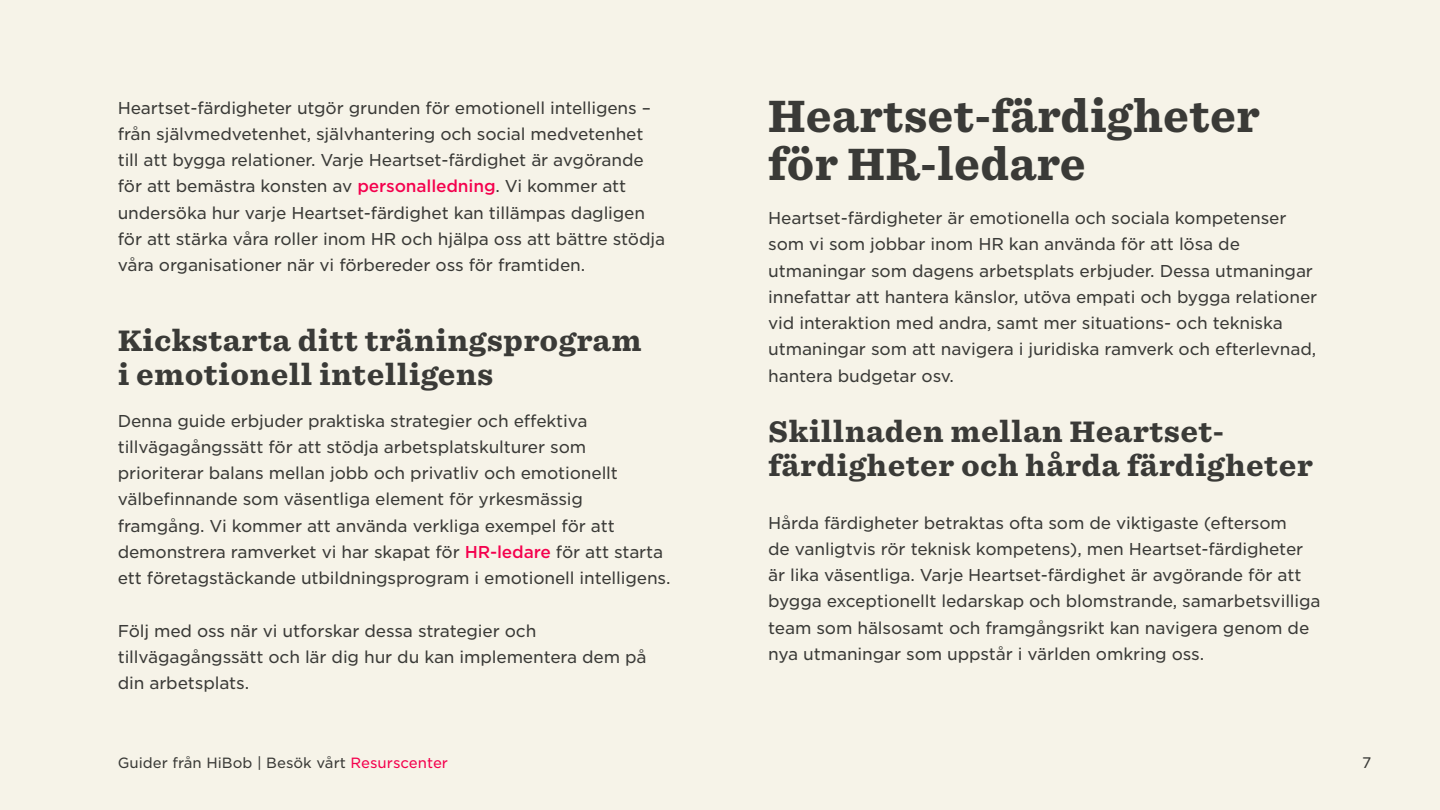
<style>
.page{position:relative;width:1440px;height:810px;background:#f6f3e8}
.page>*{position:absolute;margin:0;border:0;box-sizing:border-box;transform-origin:0 0}
.t1{font:900 43.5px/48.8px "Sentinel S Sm";color:#3a3a37;scale:.96 1}
.t2{font:900 28.5px/34.2px "Sentinel S Sm";letter-spacing:.01em;color:#3a3a37}
.t3{font:16.5px/26.2px "Gotham S Sm";letter-spacing:-.01em;color:#3a3a37}
.t4{font:14.7px "Gotham S Sm";color:#3a3a37}
.t5{font:14.25px "Gotham S Sm";color:#3a3a37}
.s1{font-weight:500;color:#f4004d}
.s2{color:#f4004d}
</style>
<div class="page">
<p class="t3" style="left:118px;top:94px;width:549px">Heartset-färdigheter utgör grunden för emotionell intelligens – från självmedvetenhet, självhantering och social medvetenhet till att bygga relationer. Varje Heartset-färdighet är avgörande för att bemästra konsten av <span class="s1">personalledning</span>. Vi kommer att undersöka hur varje Heartset-färdighet kan tillämpas dagligen för att stärka våra roller inom HR och hjälpa oss att bättre stödja våra organisationer när vi förbereder oss för framtiden.</p>
<h2 class="t2" style="left:118px;top:323px;width:525px">Kickstarta ditt träningsprogram i emotionell intelligens</h2>
<p class="t3" style="left:118px;top:407px;width:554px">Denna guide erbjuder praktiska strategier och effektiva tillvägagångssätt för att stödja arbetsplatskulturer som prioriterar balans mellan jobb och privatliv och emotionellt välbefinnande som väsentliga element för yrkesmässig framgång. Vi kommer att använda verkliga exempel för att demonstrera ramverket vi har skapat för <span class="s1">HR-ledare</span> för att starta ett företagstäckande utbildningsprogram i emotionell intelligens.</p>
<p class="t3" style="left:118px;top:617px;width:530px">Följ med oss när vi utforskar dessa strategier och tillvägagångssätt och lär dig hur du kan implementera dem på din arbetsplats.</p>
<p class="t5" style="left:118px;top:753px;width:332px">Guider från HiBob | Besök vårt <span class="s2">Resurscenter</span></p>
<h1 class="t1" style="left:768px;top:91px;width:514px">Heartset-färdigheter för HR-ledare</h1>
<p class="t3" style="left:768px;top:205px;width:551px">Heartset-färdigheter är emotionella och sociala kompetenser som vi som jobbar inom HR kan använda för att lösa de utmaningar som dagens arbetsplats erbjuder. Dessa utmaningar innefattar att hantera känslor, utöva empati och bygga relationer vid interaktion med andra, samt mer situations- och tekniska utmaningar som att navigera i juridiska ramverk och efterlevnad, hantera budgetar osv.</p>
<h2 class="t2" style="left:768px;top:414px;width:458px">Skillnaden mellan Heartset-</h2>
<h2 class="t2" style="left:768px;top:448px;width:546px">färdigheter och hårda färdigheter</h2>
<p class="t3" style="left:768px;top:509px;width:554px">Hårda färdigheter betraktas ofta som de viktigaste (eftersom<br>de vanligtvis rör teknisk kompetens ,) men Heartset-färdigheter är lika väsentliga. Varje Heartset-färdighet är avgörande för att bygga exceptionellt ledarskap och blomstrande, samarbetsvilliga team som hälsosamt och framgångsrikt kan navigera genom de nya utmaningar som uppstår i världen omkring oss.</p>
<p class="t4" style="left:1362px;top:753px;width:11px">7</p>
</div>
